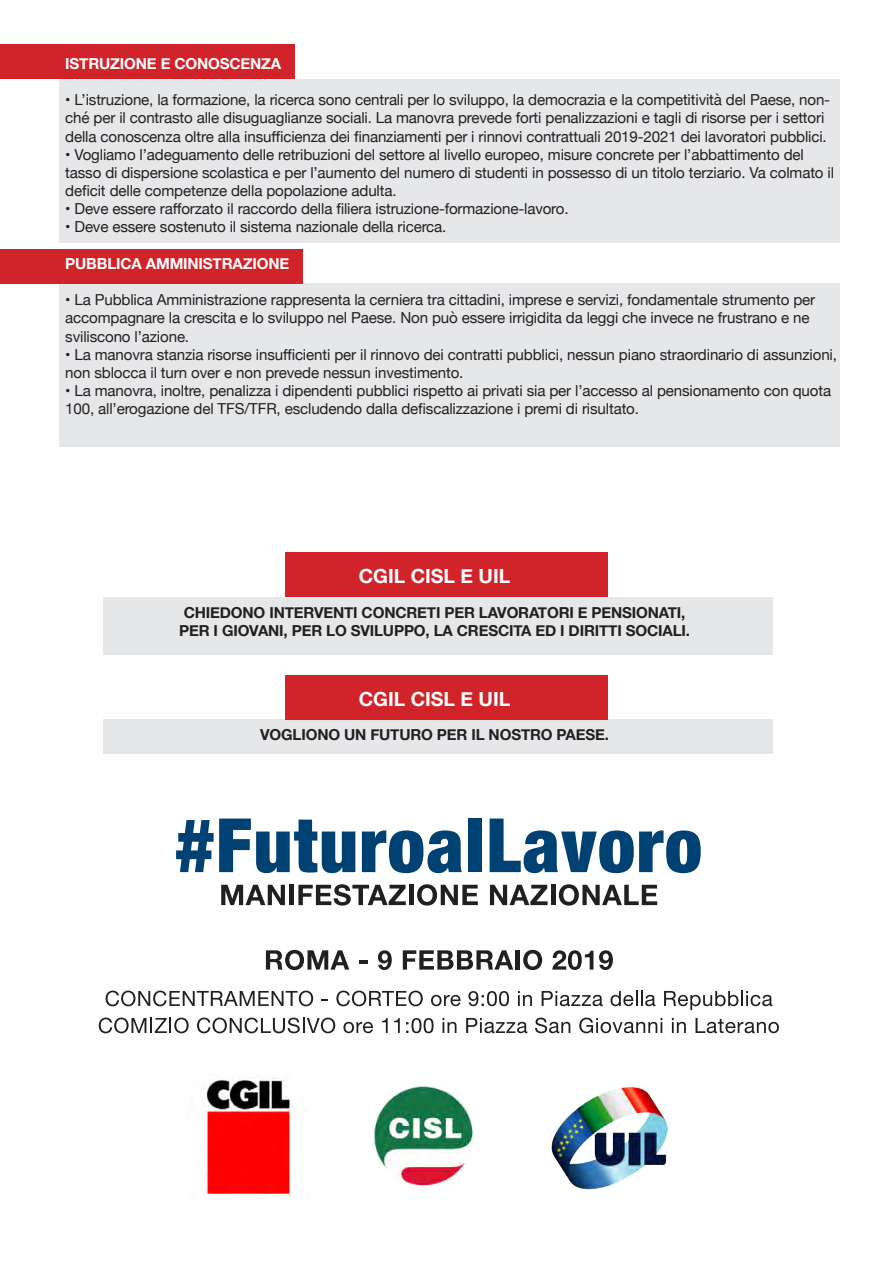
<style>
.page{position:relative;width:893px;height:1263px;background:#fff}
.page>*{position:absolute;margin:0;border:0;box-sizing:border-box;transform-origin:0 0}
.t1{font:700 19.5px "Helvetica Neue";color:#fff}
.t2{font:15.15px/18.1px "Helvetica Neue";letter-spacing:-.01em;color:#231f20}
.t3{font:700 15.15px "Helvetica Neue";letter-spacing:-.01em;color:#231f20}
.t4{font:700 15.15px "Helvetica Neue";letter-spacing:-.01em;color:#fff}
</style>
<div class="page">
<div style="left:60px;top:79px;width:780px;height:163px;background:#e6e7e9"></div>
<div style="left:60px;top:283px;width:780px;height:164px;background:#e6e7e9"></div>
<div style="left:0;top:45px;width:295px;height:34px;background:#d1232a"></div>
<div style="left:0;top:249px;width:303px;height:34px;background:#d1232a"></div>
<div style="left:103px;top:597px;width:670px;height:57px;background:#e6e7e9"></div>
<div style="left:103px;top:719px;width:670px;height:34px;background:#e6e7e9"></div>
<div style="left:285px;top:552px;width:323px;height:45px;background:#d1232a"></div>
<div style="left:285px;top:675px;width:323px;height:44px;background:#d1232a"></div>
<img style="left:200px;top:1078px;width:468px;height:119px">
<svg style="left:176px;top:818px;width:179px;height:55px"></svg>
<svg style="left:362px;top:830px;width:100px;height:43px"></svg>
<div style="left:468px;top:818px;width:14px;height:54px;background:#004174"></div>
<svg style="left:490px;top:818px;width:211px;height:55px"></svg>
<svg style="left:221px;top:885px;width:64px;height:20px"></svg>
<div style="left:289px;top:885px;width:5px;height:20px;background:#231f20"></div>
<svg style="left:298px;top:884px;width:108px;height:21px"></svg>
<hr style="left:409px;top:885px;width:4px;height:20px;background:#231f20">
<svg style="left:417px;top:884px;width:61px;height:21px"></svg>
<svg style="left:490px;top:885px;width:58px;height:20px"></svg>
<hr style="left:551px;top:885px;width:4px;height:20px;background:#231f20">
<svg style="left:559px;top:884px;width:98px;height:21px"></svg>
<svg style="left:266px;top:950px;width:83px;height:20px"></svg>
<svg style="left:359px;top:960px;width:8px;height:4px"></svg>
<svg style="left:378px;top:950px;width:14px;height:20px"></svg>
<svg style="left:403px;top:950px;width:110px;height:20px"></svg>
<hr style="left:516px;top:950px;width:4px;height:20px;background:#231f20">
<svg style="left:523px;top:950px;width:19px;height:20px"></svg>
<svg style="left:552px;top:950px;width:41px;height:20px"></svg>
<svg style="left:599px;top:950px;width:14px;height:20px"></svg>
<svg style="left:106px;top:990px;width:207px;height:16px"></svg>
<svg style="left:322px;top:999px;width:6px;height:2px"></svg>
<svg style="left:336px;top:990px;width:87px;height:16px"></svg>
<svg style="left:431px;top:995px;width:30px;height:11px"></svg>
<svg style="left:468px;top:991px;width:41px;height:15px"></svg>
<svg style="left:518px;top:991px;width:14px;height:15px"></svg>
<svg style="left:542px;top:991px;width:61px;height:15px"></svg>
<svg style="left:610px;top:991px;width:45px;height:15px"></svg>
<svg style="left:664px;top:991px;width:108px;height:19px"></svg>
<svg style="left:99px;top:1017px;width:90px;height:16px"></svg>
<svg style="left:197px;top:1017px;width:138px;height:16px"></svg>
<svg style="left:343px;top:1022px;width:30px;height:11px"></svg>
<svg style="left:382px;top:1018px;width:6px;height:15px"></svg>
<svg style="left:394px;top:1018px;width:6px;height:15px"></svg>
<svg style="left:406px;top:1018px;width:28px;height:15px"></svg>
<svg style="left:443px;top:1018px;width:13px;height:15px"></svg>
<svg style="left:466px;top:1018px;width:61px;height:15px"></svg>
<svg style="left:535px;top:1017px;width:35px;height:16px"></svg>
<svg style="left:579px;top:1017px;width:83px;height:16px"></svg>
<svg style="left:672px;top:1018px;width:14px;height:15px"></svg>
<svg style="left:695px;top:1018px;width:84px;height:15px"></svg>
<p class="t4" style="left:65px;top:51px;width:218px">ISTRUZIONE E CONOSCENZA</p>
<p class="t2" style="left:65px;top:92px;width:766px">• L’istruzione, la formazione, la ricerca sono centrali per lo sviluppo, la democrazia e la competitività del Paese, non&shy;ché per il contrasto alle disuguaglianze sociali. La manovra prevede forti penalizzazioni e tagli di risorse per i settori della conoscenza oltre alla insufficienza dei finanziamenti per i rinnovi contrattuali 2019-2021 dei lavoratori pubblici.</p>
<p class="t2" style="left:65px;top:146px;width:770px">• Vogliamo l’adeguamento delle retribuzioni del settore al livello europeo, misure concrete per l’abbattimento del tasso di dispersione scolastica e per l’aumento del numero di studenti in possesso di un titolo terziario. Va colmato il deficit delle competenze della popolazione adulta.</p>
<p class="t2" style="left:65px;top:201px;width:505px">• Deve essere rafforzato il raccordo della filiera istruzione-formazione-lavoro.</p>
<p class="t2" style="left:65px;top:219px;width:383px">• Deve essere sostenuto il sistema nazionale della ricerca.</p>
<p class="t4" style="left:65px;top:251px;width:225px">PUBBLICA AMMINISTRAZIONE</p>
<p class="t2" style="left:65px;top:292px;width:752px">• La Pubblica Amministrazione rappresenta la cerniera tra cittadini, imprese e servizi, fondamentale strumento per accompagnare la crescita e lo sviluppo nel Paese. Non può essere irrigidita da leggi che invece ne frustrano e ne sviliscono l’azione.</p>
<p class="t2" style="left:65px;top:346px;width:773px">• La manovra stanzia risorse insufficienti per il rinnovo dei contratti pubblici, nessun piano straordinario di assunzioni, non sblocca il turn over e non prevede nessun investimento.</p>
<p class="t2" style="left:65px;top:382px;width:767px">• La manovra, inoltre, penalizza i dipendenti pubblici rispetto ai privati sia per l’accesso al pensionamento con quota<br>100, all’erogazione del TFS/TFR, escludendo dalla defiscalizzazione i premi di risultato.</p>
<p class="t1" style="left:359px;top:561px;width:153px">CGIL CISL E UIL</p>
<p class="t3" style="left:184px;top:600px;width:503px">CHIEDONO INTERVENTI CONCRETI PER LAVORATORI E PENSIONATI,</p>
<p class="t3" style="left:179px;top:619px;width:512px">PER I GIOVANI, PER LO SVILUPPO, LA CRESCITA ED I DIRITTI SOCIALI.</p>
<p class="t1" style="left:359px;top:683px;width:153px">CGIL CISL E UIL</p>
<p class="t3" style="left:260px;top:723px;width:350px">VOGLIONO UN FUTURO PER IL NOSTRO PAESE.</p>
</div>
